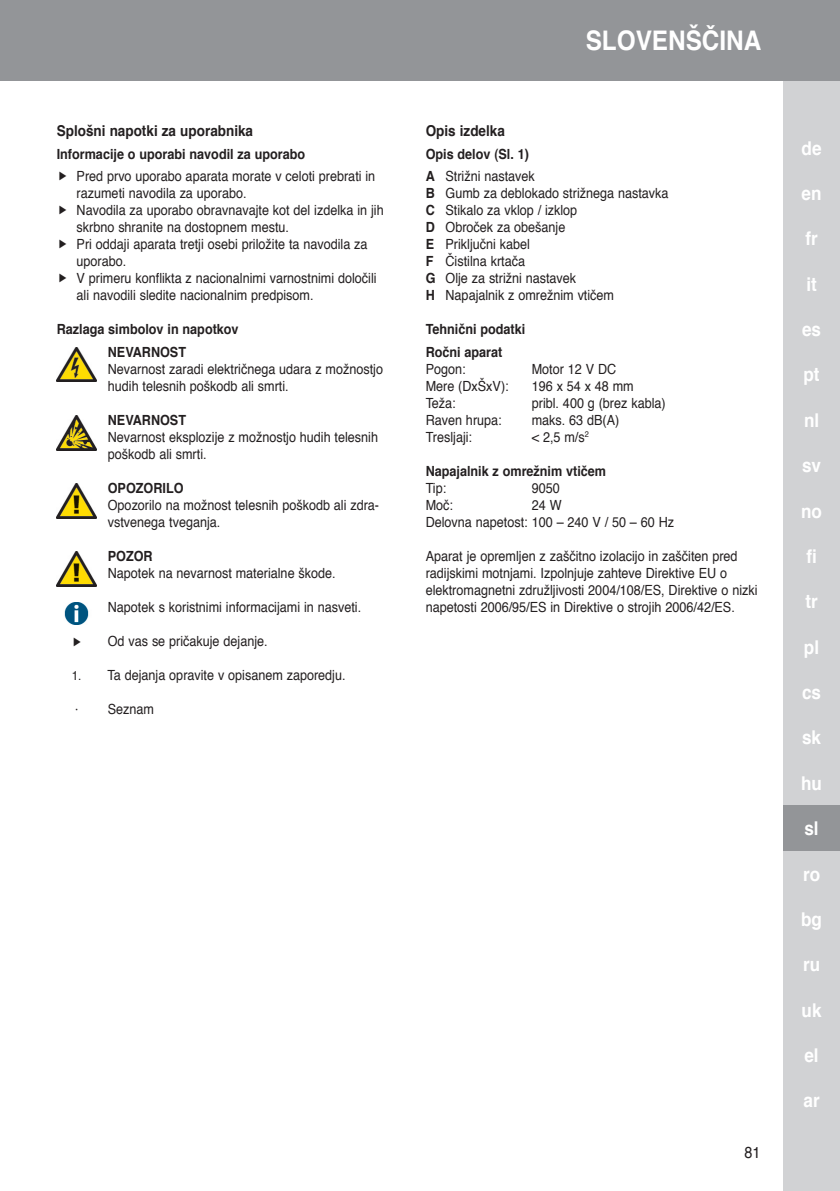
<style>
.page{position:relative;width:840px;height:1191px;background:#fff}
.page>*{position:absolute;margin:0;border:0;box-sizing:border-box;transform-origin:0 0}
.t1{font:700 27px "Helvetica";color:#fff;scale:.9 1}
.t2{font:700 19px "Helvetica";color:#fff;scale:.9 1}
.t3{font:16px "Helvetica";color:#231f20;scale:.9 1}
.t4{font:700 15px "Helvetica";color:#231f20;scale:.9 1}
.t5{font:14px/17px "Helvetica";color:#231f20;scale:.9 1}
.t6{font:700 14px/22.6px "Helvetica";color:#231f20;scale:.9 1}
.t7{font:13px "Helvetica";color:#231f20;scale:.9 1}
.s1{font-weight:400}
.s2{font-weight:700}
</style>
<div class="page">
<div style="left:782px;top:0;width:57px;height:1191px;background:#d1d2d4"></div>
<div style="left:0;top:0;width:839px;height:80px;background:#939598"></div>
<div style="left:782px;top:805px;width:57px;height:45px;background:#939598"></div>
<img style="left:57px;top:347px;width:39px;height:35px">
<img style="left:57px;top:415px;width:39px;height:35px">
<img style="left:57px;top:483px;width:39px;height:35px">
<img style="left:57px;top:551px;width:39px;height:35px">
<img style="left:64px;top:602px;width:25px;height:22px">
<p class="t4" style="left:57px;top:119px;width:219px">Splošni napotki za uporabnika</p>
<p class="t6" style="left:57px;top:143px;width:277px">Informacije o uporabi navodil za uporabo</p>
<p class="t5" style="left:77px;top:168px;width:342px">Pred prvo uporabo aparata morate v celoti prebrati in razumeti navodila za uporabo.<br>Navodila za uporabo obravnavajte kot del izdelka in jih skrbno shranite na dostopnem mestu.<br>Pri oddaji aparata tretji osebi priložite ta navodila za uporabo.<br>V primeru konflikta z nacionalnimi varnostnimi določili ali navodili sledite nacionalnim predpisom.</p>
<p class="t6" style="left:57px;top:318px;width:203px;text-align:center">Razlaga simbolov in napotkov<br>NEVARNOST</p>
<p class="t5" style="left:108px;top:361px;width:307px">Nevarnost zaradi električnega udara z možnostjo hudih telesnih poškodb ali smrti.</p>
<p class="t6" style="left:108px;top:409px;width:88px">NEVARNOST</p>
<p class="t5" style="left:108px;top:429px;width:301px">Nevarnost eksplozije z možnostjo hudih telesnih poškodb ali smrti.</p>
<p class="t6" style="left:108px;top:477px;width:86px">OPOZORILO</p>
<p class="t5" style="left:108px;top:497px;width:303px">Opozorilo na možnost telesnih poškodb ali zdra&shy;vstvenega tveganja.</p>
<p class="t6" style="left:108px;top:545px;width:51px">POZOR</p>
<p class="t5" style="left:108px;top:565px;width:254px">Napotek na nevarnost materialne škode.</p>
<p class="t5" style="left:108px;top:599px;width:283px">Napotek s koristnimi informacijami in nasveti.</p>
<p class="t5" style="left:108px;top:633px;width:179px">Od vas se pričakuje dejanje.</p>
<p class="t5" style="left:107px;top:667px;width:266px">Ta dejanja opravite v opisanem zaporedju.</p>
<p class="t5" style="left:108px;top:701px;width:53px">Seznam</p>
<p class="t7" style="left:72px;top:665px;width:12px">1.</p>
<p class="t7" style="left:75px;top:699px;width:5px">·</p>
<h1 class="t1" style="left:585px;top:19px;width:197px">SLOVENŠČINA</h1>
<p class="t4" style="left:425px;top:119px;width:89px">Opis izdelka</p>
<p class="t6" style="left:425px;top:143px;width:123px">Opis delov (Sl. 1)<br>A <span class="s1">Strižni nastavek</span></p>
<p class="t5" style="left:425px;top:185px;width:271px"><span class="s2">B</span> Gumb za deblokado strižnega nastavka<br><span class="s2">C</span> Stikalo za vklop / izklop<br><span class="s2">D</span> Obroček za obešanje<br><span class="s2">E</span> Priključni kabel<br><span class="s2">F</span> Čistilna krtača<br><span class="s2">G</span> Olje za strižni nastavek<br><span class="s2">H</span> Napajalnik z omrežnim vtičem</p>
<p class="t6" style="left:425px;top:318px;width:112px">Tehnični podatki<br>Ročni aparat</p>
<p class="t5" style="left:425px;top:361px;width:46px">Pogon:</p>
<p class="t5" style="left:531px;top:361px;width:95px">Motor 12 V DC</p>
<p class="t5" style="left:425px;top:378px;width:94px">Mere (DxŠxV):</p>
<p class="t5" style="left:531px;top:378px;width:115px">196 x 54 x 48 mm</p>
<p class="t5" style="left:425px;top:395px;width:35px">Teža:</p>
<p class="t5" style="left:531px;top:395px;width:150px">pribl. 400 g (brez kabla)</p>
<p class="t5" style="left:425px;top:412px;width:86px">Raven hrupa:</p>
<p class="t5" style="left:531px;top:412px;width:99px">maks. 63 dB(A)</p>
<p class="t5" style="left:425px;top:429px;width:53px">Tresljaji:</p>
<p class="t5" style="left:531px;top:429px;width:65px">&lt; 2,5 m/s<sup>2</sup></p>
<p class="t6" style="left:425px;top:460px;width:202px">Napajalnik z omrežnim vtičem</p>
<p class="t5" style="left:425px;top:480px;width:24px">Tip:</p>
<p class="t5" style="left:531px;top:480px;width:33px">9050</p>
<p class="t5" style="left:425px;top:497px;width:32px">Moč:</p>
<p class="t5" style="left:425px;top:497px;width:277px;text-align:center">24 W<br>Delovna napetost: 100 – 240 V / 50 – 60 Hz</p>
<p class="t5" style="left:425px;top:548px;width:370px">Aparat je opremljen z zaščitno izolacijo in zaščiten pred radijskimi motnjami. Izpolnjuje zahteve Direktive EU o elektromagnetni združljivosti 2004/108/ES, Direktive o nizki napetosti 2006/95/ES in Direktive o strojih 2006/42/ES.</p>
<p class="t3" style="left:744px;top:1139px;width:19px">81</p>
<h2 class="t2" style="left:801px;top:133px;width:24px">de</h2>
<h2 class="t2" style="left:801px;top:178px;width:24px">en</h2>
<h2 class="t2" style="left:805px;top:223px;width:15px">fr</h2>
<h2 class="t2" style="left:805px;top:269px;width:13px">it</h2>
<h2 class="t2" style="left:801px;top:314px;width:23px">es</h2>
<h2 class="t2" style="left:803px;top:359px;width:19px">pt</h2>
<h2 class="t2" style="left:803px;top:405px;width:18px">nl</h2>
<h2 class="t2" style="left:801px;top:450px;width:23px">sv</h2>
<h2 class="t2" style="left:800px;top:495px;width:25px">no</h2>
<h2 class="t2" style="left:805px;top:541px;width:13px">fi</h2>
<h2 class="t2" style="left:805px;top:586px;width:15px">tr</h2>
<h2 class="t2" style="left:803px;top:631px;width:18px">pl</h2>
<h2 class="t2" style="left:801px;top:677px;width:23px">cs</h2>
<h2 class="t2" style="left:801px;top:722px;width:23px">sk</h2>
<h2 class="t2" style="left:800px;top:767px;width:25px">hu</h2>
<h2 class="t2" style="left:804px;top:813px;width:17px">sl</h2>
<h2 class="t2" style="left:802px;top:858px;width:20px">ro</h2>
<h2 class="t2" style="left:800px;top:904px;width:25px">bg</h2>
<h2 class="t2" style="left:802px;top:949px;width:20px">ru</h2>
<h2 class="t2" style="left:801px;top:994px;width:24px">uk</h2>
<h2 class="t2" style="left:804px;top:1040px;width:17px">el</h2>
<h2 class="t2" style="left:803px;top:1085px;width:19px">ar</h2>
</div>
